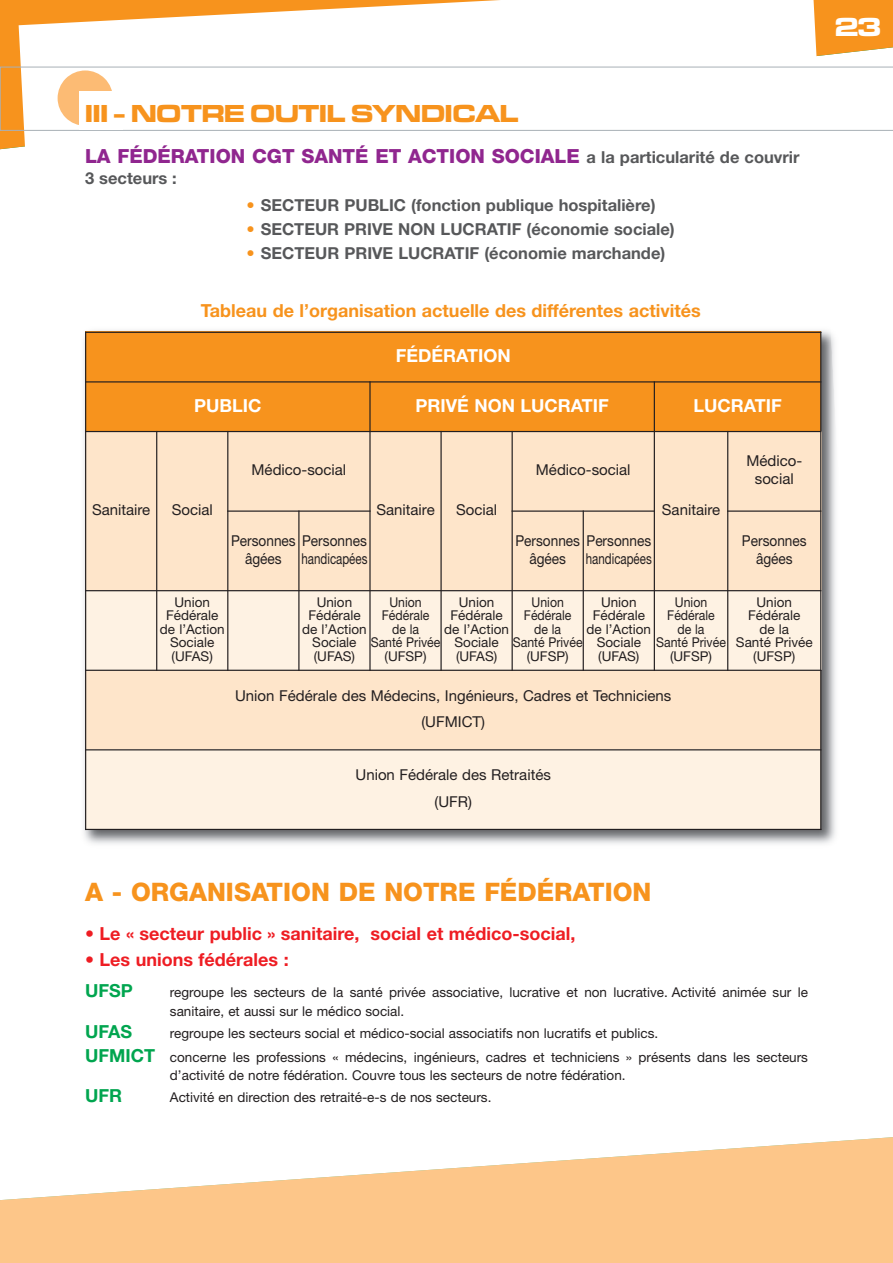
<style>
.page{position:relative;width:893px;height:1263px;background:#fff}
.page>*{position:absolute;margin:0;border:0;box-sizing:border-box;transform-origin:0 0}
.t1{font:27px "Microgramma D Bold Exte";color:#fff}
.t2{font:800 25.5px "Helvetica Neue";color:#f7931d}
.t3{font:25.5px "Microgramma D Bold Exte";color:#f7931d}
.t4{font:800 19.5px "Helvetica Neue";color:#90268f}
.t5{font:700 18px "Helvetica Neue";color:#ee1d23}
.t6{font:700 18px "Helvetica Neue";color:#f7931d}
.t7{font:700 18px "Helvetica Neue";color:#fff}
.t8{font:700 18px "Helvetica Neue";color:#00a54f}
.t9{font:700 16.5px "Helvetica Neue";color:#57585a}
.t10{font:15px/26.5px "Helvetica Neue";color:#231f20;text-align:center}
.t11{font:15px/18px "Helvetica Neue";color:#231f20;scale:.91 1}
.t12{font:15px "Helvetica Neue";color:#231f20;scale:.77 1}
.t13{font:13.5px/13.5px "Helvetica Neue";color:#231f20;text-align:center}
.t14{font:13.5px/13.5px "Helvetica Neue";color:#231f20;text-align:center;scale:.91 1}
.s1{font-family:"Avant Garde";font-weight:700;font-size:18px;color:#f7931d}
.s2{font-weight:700;font-size:16.5px;color:#57585a}
.s3{color:#f7931d}
.s4{font-weight:700;font-size:18px;color:#00a54f}
</style>
<div class="page">
<svg style="left:0;top:0;width:893px;height:149px;fill:#f7931d"></svg>
<svg style="left:0;top:1137px;width:893px;height:126px;fill:#fdc689"></svg>
<svg style="left:19px;top:0;width:848px;height:149px"></svg>
<svg style="left:0;top:67px;width:893px;height:64px"></svg>
<svg style="left:58px;top:70px;width:55px;height:56px"></svg>
<div style="left:80px;top:91px;width:43px;height:39px;background:#fff"></div>
<img style="left:84px;top:330px;width:752px;height:514px">
<div style="left:85px;top:332px;width:736px;height:50px;background:#f7931d"></div>
<div style="left:85px;top:382px;width:285px;height:49px;background:#f7931d"></div>
<div style="left:370px;top:382px;width:284px;height:49px;background:#f7931d"></div>
<div style="left:654px;top:382px;width:167px;height:49px;background:#f7931d"></div>
<div style="left:85px;top:431px;width:72px;height:160px;background:#fee5ca"></div>
<div style="left:157px;top:431px;width:71px;height:160px;background:#fee5ca"></div>
<div style="left:228px;top:431px;width:142px;height:80px;background:#fee5ca"></div>
<div style="left:370px;top:431px;width:71px;height:160px;background:#fee5ca"></div>
<div style="left:441px;top:431px;width:71px;height:160px;background:#fee5ca"></div>
<div style="left:512px;top:431px;width:142px;height:80px;background:#fee5ca"></div>
<div style="left:654px;top:431px;width:74px;height:160px;background:#fee5ca"></div>
<div style="left:728px;top:431px;width:93px;height:80px;background:#fee5ca"></div>
<div style="left:228px;top:511px;width:71px;height:80px;background:#fee5ca"></div>
<div style="left:299px;top:511px;width:71px;height:80px;background:#fee5ca"></div>
<div style="left:512px;top:511px;width:71px;height:80px;background:#fee5ca"></div>
<div style="left:583px;top:511px;width:71px;height:80px;background:#fee5ca"></div>
<div style="left:728px;top:511px;width:93px;height:80px;background:#fee5ca"></div>
<div style="left:85px;top:591px;width:143px;height:79px;background:#fef2e3"></div>
<div style="left:228px;top:591px;width:142px;height:79px;background:#fef2e3"></div>
<div style="left:370px;top:591px;width:71px;height:79px;background:#fef2e3"></div>
<div style="left:441px;top:591px;width:71px;height:79px;background:#fef2e3"></div>
<div style="left:512px;top:591px;width:71px;height:79px;background:#fef2e3"></div>
<div style="left:583px;top:591px;width:71px;height:79px;background:#fef2e3"></div>
<div style="left:654px;top:591px;width:74px;height:79px;background:#fef2e3"></div>
<div style="left:728px;top:591px;width:93px;height:79px;background:#fef2e3"></div>
<div style="left:85px;top:670px;width:736px;height:80px;background:#fee5ca"></div>
<div style="left:85px;top:750px;width:736px;height:80px;background:#fef2e3"></div>
<hr style="left:85px;top:332px;width:1px;height:498px;background:#231f20">
<hr style="left:156px;top:431px;width:1px;height:240px;background:#231f20">
<hr style="left:227px;top:431px;width:1px;height:240px;background:#231f20">
<hr style="left:298px;top:510px;width:1px;height:161px;background:#231f20">
<hr style="left:369px;top:381px;width:2px;height:290px;background:#231f20">
<hr style="left:440px;top:431px;width:2px;height:240px;background:#231f20">
<hr style="left:512px;top:431px;width:1px;height:240px;background:#231f20">
<hr style="left:583px;top:510px;width:1px;height:161px;background:#231f20">
<hr style="left:654px;top:381px;width:1px;height:290px;background:#231f20">
<hr style="left:727px;top:431px;width:1px;height:240px;background:#231f20">
<hr style="left:820px;top:332px;width:1px;height:498px;background:#231f20">
<hr style="left:85px;top:332px;width:736px;height:1px;background:#231f20">
<hr style="left:85px;top:381px;width:736px;height:1px;background:#231f20">
<hr style="left:85px;top:431px;width:736px;height:1px;background:#231f20">
<hr style="left:227px;top:510px;width:144px;height:2px;background:#231f20">
<hr style="left:512px;top:510px;width:143px;height:2px;background:#231f20">
<hr style="left:727px;top:510px;width:94px;height:2px;background:#231f20">
<hr style="left:85px;top:590px;width:736px;height:1px;background:#231f20">
<hr style="left:85px;top:670px;width:736px;height:1px;background:#231f20">
<hr style="left:85px;top:749px;width:736px;height:1px;background:#231f20">
<hr style="left:85px;top:829px;width:736px;height:1px;background:#231f20">
<h1 class="t1" style="left:824px;top:18px;width:58px"><span class="s1">l</span> 23</h1>
<h2 class="t3" style="left:85px;top:105px;width:435px">III - NOTRE OUTIL SYNDICAL</h2>
<h3 class="t4" style="left:85px;top:149px;width:716px">LA FÉDÉRATION CGT SANTÉ ET ACTION SOCIALE <span class="s2">a la particularité de couvrir</span></h3>
<p class="t9" style="left:85px;top:172px;width:93px">3 secteurs :</p>
<p class="t9" style="left:247px;top:200px;width:410px"><span class="s3">•</span> SECTEUR PUBLIC (fonction publique hospitalière)</p>
<p class="t9" style="left:247px;top:224px;width:430px"><span class="s3">•</span> SECTEUR PRIVE NON LUCRATIF (économie sociale)</p>
<p class="t9" style="left:247px;top:248px;width:420px"><span class="s3">•</span> SECTEUR PRIVE LUCRATIF (économie marchande)</p>
<h3 class="t6" style="left:201px;top:304px;width:501px">Tableau de l’organisation actuelle des différentes activités</h3>
<h3 class="t7" style="left:396px;top:349px;width:116px">FÉDÉRATION</h3>
<h3 class="t7" style="left:194px;top:399px;width:69px">PUBLIC</h3>
<h3 class="t7" style="left:415px;top:399px;width:195px">PRIVÉ NON LUCRATIF</h3>
<h3 class="t7" style="left:693px;top:399px;width:90px">LUCRATIF</h3>
<p class="t10" style="left:92px;top:498px;width:60px">Sanitaire</p>
<p class="t10" style="left:172px;top:498px;width:43px">Social</p>
<p class="t10" style="left:252px;top:458px;width:96px">Médico-social</p>
<p class="t11" style="left:245px;top:533px;width:135px;text-indent:-14px">Personnes Personnes âgées</p>
<p class="t12" style="left:302px;top:553px;width:87px">handicapées</p>
<p class="t10" style="left:376px;top:498px;width:60px">Sanitaire</p>
<p class="t10" style="left:456px;top:498px;width:43px">Social</p>
<p class="t10" style="left:536px;top:458px;width:96px">Médico-social</p>
<p class="t11" style="left:529px;top:533px;width:135px;text-indent:-14px">Personnes Personnes âgées</p>
<p class="t12" style="left:586px;top:553px;width:87px">handicapées</p>
<p class="t10" style="left:662px;top:498px;width:60px">Sanitaire</p>
<p class="t10" style="left:746px;top:453px;width:57px;line-height:18px">Médico&shy;social</p>
<p class="t11" style="left:742px;top:533px;width:73px;text-align:center">Personnes âgées</p>
<p class="t13" style="left:160px;top:597px;width:66px">Union<br>Fédérale de l’Action<br>Sociale (UFAS)</p>
<p class="t13" style="left:302px;top:597px;width:66px">Union<br>Fédérale de l’Action<br>Sociale (UFAS)</p>
<p class="t14" style="left:371px;top:597px;width:78px">Union<br>Fédérale<br>de la<br>Santé Privée (UFSP)</p>
<p class="t13" style="left:444px;top:597px;width:66px">Union<br>Fédérale de l’Action<br>Sociale (UFAS)</p>
<p class="t14" style="left:513px;top:597px;width:78px">Union<br>Fédérale<br>de la<br>Santé Privée (UFSP)</p>
<p class="t13" style="left:586px;top:597px;width:66px">Union<br>Fédérale de l’Action<br>Sociale (UFAS)</p>
<p class="t14" style="left:656px;top:597px;width:78px">Union<br>Fédérale<br>de la<br>Santé Privée (UFSP)</p>
<p class="t13" style="left:736px;top:597px;width:78px">Union<br>Fédérale<br>de la<br>Santé Privée (UFSP)</p>
<p class="t10" style="left:235px;top:683px;width:438px">Union Fédérale des Médecins, Ingénieurs, Cadres et Techniciens (UFMICT)</p>
<p class="t10" style="left:355px;top:763px;width:197px">Union Fédérale des Retraités (UFR)</p>
<h2 class="t2" style="left:85px;top:882px;width:568px">A - ORGANISATION DE NOTRE FÉDÉRATION</h2>
<h3 class="t5" style="left:85px;top:927px;width:492px">• Le « secteur public » sanitaire, social et médico-social,</h3>
<h3 class="t5" style="left:85px;top:953px;width:205px">• Les unions fédérales :</h3>
<h3 class="t8" style="left:85px;top:984px;width:49px">UFSP</h3>
<p class="t13" style="left:170px;top:984px;width:639px;line-height:18.8px;text-align:left">regroupe les secteurs de la santé privée associative, lucrative et non lucrative. Activité animée sur le sanitaire, et aussi sur le médico social.</p>
<h3 class="t8" style="left:85px;top:1025px;width:49px">UFAS</h3>
<p class="t13" style="left:85px;top:1022px;width:724px;line-height:24.2px;text-align:left;text-indent:85px">regroupe les secteurs social et médico-social associatifs non lucratifs et publics.<br><span class="s4">UFMICT</span> concerne les professions « médecins, ingénieurs, cadres et techniciens » présents dans les secteurs</p>
<p class="t13" style="left:170px;top:1070px;width:457px">d’activité de notre fédération. Couvre tous les secteurs de notre fédération.</p>
<h3 class="t8" style="left:85px;top:1089px;width:39px">UFR</h3>
<p class="t13" style="left:170px;top:1092px;width:323px">Activité en direction des retraité-e-s de nos secteurs.</p>
</div>
